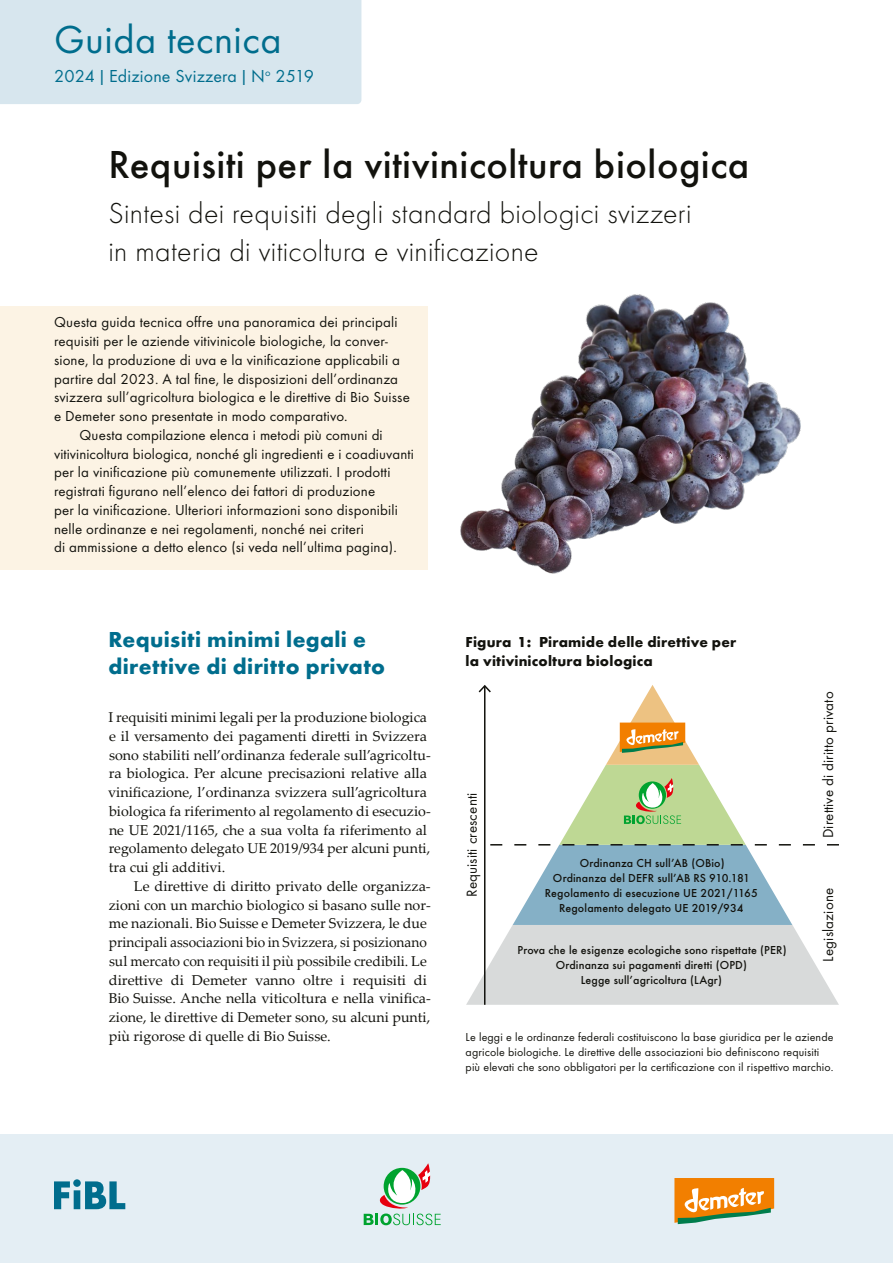
<style>
.page{position:relative;width:893px;height:1263px;background:#fff}
.page>*{position:absolute;margin:0;border:0;box-sizing:border-box;transform-origin:0 0}
.t1{font:500 40.5px "Function Pro";letter-spacing:.01em;color:#12120d}
.t2{font:40.5px "Function Pro";letter-spacing:.01em;color:#006d8d}
.t3{font:300 30px/37.5px "Function Pro";letter-spacing:.01em;color:#12120d}
.t4{font:700 22.5px/27px "Function Pro";letter-spacing:.02em;color:#006d8d}
.t5{font:18px "Function Pro";letter-spacing:.01em;color:#006d8d}
.t6{font:15px "Function Pro";letter-spacing:.01em;color:#12120d}
.t7{font:700 15px/18.8px "Function Pro";letter-spacing:.01em;color:#12120d}
.t8{font:14.25px/18.8px "Palatino Linotype";color:#12120d}
.t9{font:500 12px/15px "Function Pro";letter-spacing:.01em;color:#12120d;text-align:center}
.t10{font:12px/15px "Function Pro";letter-spacing:.01em;color:#12120d}
</style>
<div class="page">
<div style="left:0;top:1135px;width:893px;height:128px;background:#e4eef4"></div>
<div style="left:0;top:306px;width:427px;height:132px;background:#fcf3e4"></div>
<div style="left:0;top:419px;width:427px;height:150px;background:#fcf3e4"></div>
<div style="left:0;top:0;width:361px;height:104px;background:#d7e6ee"></div>
<img style="left:460px;top:294px;width:341px;height:280px">
<svg style="left:466px;top:685px;width:373px;height:320px"></svg>
<svg style="left:364px;top:1163px;width:77px;height:62px"></svg>
<svg style="left:674px;top:1178px;width:100px;height:46px;background:#db9e49"></svg>
<svg style="left:54px;top:1179px;width:71px;height:30px"></svg>
<h1 class="t2" style="left:54px;top:16px;width:229px">Guida tecnica</h1>
<p class="t5" style="left:54px;top:65px;width:262px">2024 | Edizione Svizzera |N<sup>o</sup> 2519</p>
<h1 class="t1" style="left:108px;top:140px;width:642px">Requisiti per la vitivinicoltura biologica</h1>
<h2 class="t3" style="left:108px;top:195px;width:585px">Sintesi dei requisiti degli standard biologici svizzeri in materia di viticoltura e vinificazione</h2>
<p class="t6" style="left:54px;top:314px;width:345px">Questa guida tecnica offre una panoramica dei principali</p>
<p class="t6" style="left:54px;top:332px;width:335px">requisiti per le aziende vitivinicole biologiche, la conver-</p>
<p class="t6" style="left:54px;top:351px;width:348px">sione, la produzione di uva e la vinificazione applicabili a</p>
<p class="t6" style="left:54px;top:370px;width:346px">partire dal 2023. A tal fine, le disposizioni dell’ordinanza</p>
<p class="t6" style="left:54px;top:389px;width:357px">svizzera sull’agricoltura biologica e le direttive di Bio Suisse</p>
<p class="t6" style="left:54px;top:407px;width:295px">e Demeter sono presentate in modo comparativo.</p>
<p class="t6" style="left:80px;top:426px;width:305px">Questa compilazione elenca i metodi più comuni di</p>
<p class="t6" style="left:54px;top:445px;width:361px">vitivinicoltura biologica, nonché gli ingredienti e i coadiuvanti</p>
<p class="t6" style="left:54px;top:464px;width:338px">per la vinificazione più comunemente utilizzati. I prodotti</p>
<p class="t6" style="left:54px;top:482px;width:323px">registrati figurano nell’elenco dei fattori di produzione</p>
<p class="t6" style="left:54px;top:501px;width:345px">per la vinificazione. Ulteriori informazioni sono disponibili</p>
<p class="t6" style="left:54px;top:520px;width:311px">nelle ordinanze e nei regolamenti, nonché nei criteri</p>
<p class="t6" style="left:54px;top:539px;width:344px">di ammissione a detto elenco (si veda nell’ultima pagina).</p>
<h3 class="t4" style="left:108px;top:626px;width:278px">Requisiti minimi legali e direttive di diritto privato</h3>
<p class="t8" style="left:108px;top:707px;width:324px">I requisiti minimi legali per la produzione biologica e il versamento dei pagamenti diretti in Svizzera sono stabiliti nell’ordinanza federale sull’agricoltu&shy;ra biologica. Per alcune precisazioni relative alla vinificazione, l’ordinanza svizzera sull’agricoltura biologica fa riferimento al regolamento di esecuzio&shy;ne UE 2021/1165, che a sua volta fa riferimento al regolamento delegato UE 2019/934 per alcuni punti, tra cui gli additivi.</p>
<p class="t8" style="left:109px;top:876px;width:324px;text-indent:25px">Le direttive di diritto privato delle organizza&shy;zioni con un marchio biologico si basano sulle nor&shy;me nazionali. Bio Suisse e Demeter Svizzera, le due principali associazioni bio in Svizzera, si posizionano sul mercato con requisiti il più possibile credibili. Le direttive di Demeter vanno oltre i requisiti di Bio Suisse. Anche nella viticoltura e nella vinifica&shy;zione, le direttive di Demeter sono, su alcuni punti, più rigorose di quelle di Bio Suisse.</p>
<p class="t7" style="left:466px;top:632px;width:272px">Figura 1: Piramide delle direttive per la vitivinicoltura biologica</p>
<p class="t6" style="left:463px;top:897px;width:105px;rotate:-90deg">Requisiti crescenti</p>
<p class="t9" style="left:545px;top:855px;width:214px">Ordinanza CH sull’AB (OBio)<br>Ordinanza del DEFR sull’AB RS 910.181<br>Regolamento di esecuzione UE 2021/1165<br>Regolamento delegato UE 2019/934</p>
<p class="t9" style="left:517px;top:943px;width:271px">Prova che le esigenze ecologiche sono rispettate (PER)<br>Ordinanza sui pagamenti diretti (OPD)<br>Legge sull’agricoltura (LAgr)</p>
<p class="t6" style="left:820px;top:838px;width:148px;rotate:-90deg">Direttive di diritto privato</p>
<p class="t6" style="left:820px;top:961px;width:75px;rotate:-90deg">Legislazione</p>
<p class="t10" style="left:466px;top:1029px;width:369px">Le leggi e le ordinanze federali costituiscono la base giuridica per le aziende agricole biologiche. Le direttive delle associazioni bio definiscono requisiti più elevati che sono obbligatori per la certificazione con il rispettivo marchio.</p>
</div>
